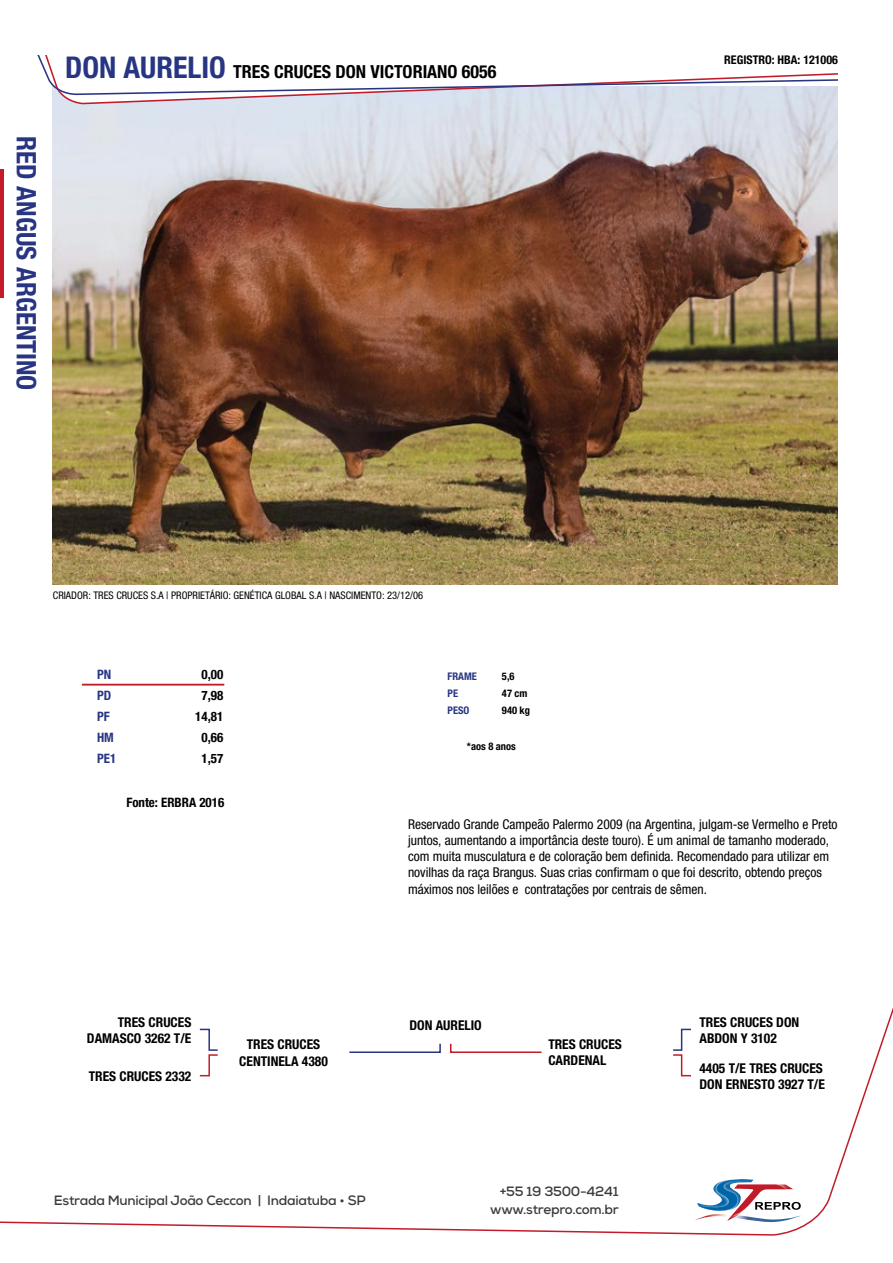
<style>
.page{position:relative;width:893px;height:1263px;background:#fff}
.page>*{position:absolute;margin:0;border:0;box-sizing:border-box;transform-origin:0 0}
.t1{font:700 condensed 27px "Helvetica Neue";color:#283583}
.t2{font:700 condensed 18px "Helvetica Neue";color:#000}
.t3{font:condensed 13.5px/16.2px "Helvetica Neue";color:#000}
.t4{font:700 condensed 13.5px/16.2px "Helvetica Neue";color:#000}
.t5{font:700 13.5px/18px "Nexa";letter-spacing:-.02em;color:#3c3c3b;text-align:right}
.t6{font:700 condensed 13.05px "Helvetica Neue";color:#000}
.t7{font:700 condensed 13.05px "Helvetica Neue";color:#283583}
.t8{font:700 condensed 12px "Helvetica Neue";color:#000}
.t9{font:condensed 10.5px "Helvetica Neue";color:#000}
.t10{font:700 condensed 10.5px "Helvetica Neue";color:#000}
.t11{font:700 condensed 10.5px "Helvetica Neue";color:#283583}
.s1{font-size:30px;color:#283583}
</style>
<div class="page">
<svg style="left:0;top:1007px;width:893px;height:229px"></svg>
<hr style="left:0;top:169px;width:4px;height:129px;background:#c31b28">
<img style="left:694px;top:1175px;width:64px;height:1px">
<svg style="left:694px;top:1176px;width:108px;height:46px"></svg>
<img style="left:53px;top:105px;width:785px;height:479px">
<svg style="left:37px;top:56px;width:801px;height:49px"></svg>
<hr style="left:82px;top:684px;width:142px;height:1px;background:#c31b28">
<svg style="left:198px;top:1028px;width:21px;height:49px"></svg>
<svg style="left:348px;top:1042px;width:94px;height:12px"></svg>
<svg style="left:449px;top:1042px;width:94px;height:12px"></svg>
<svg style="left:672px;top:1028px;width:20px;height:49px"></svg>
<h1 class="t1" style="left:43px;top:136px;width:256px;rotate:90deg">RED ANGUS ARGENTINO</h1>
<h2 class="t2" style="left:65px;top:61px;width:433px"><span class="s1">DON AURELIO</span> TRES CRUCES DON VICTORIANO 6056</h2>
<p class="t8" style="left:724px;top:52px;width:115px">REGISTRO: HBA: 121006</p>
<p class="t9" style="left:53px;top:589px;width:372px">CRIADOR: TRES CRUCES S.A | PROPRIETÁRIO: GENÉTICA GLOBAL S.A | NASCIMENTO: 23/12/06</p>
<p class="t7" style="left:97px;top:666px;width:16px">PN</p>
<p class="t6" style="left:201px;top:666px;width:23px">0,00</p>
<p class="t7" style="left:97px;top:687px;width:16px">PD</p>
<p class="t6" style="left:201px;top:687px;width:23px">7,98</p>
<p class="t7" style="left:97px;top:709px;width:14px">PF</p>
<p class="t6" style="left:195px;top:709px;width:30px">14,81</p>
<p class="t7" style="left:97px;top:730px;width:18px">HM</p>
<p class="t6" style="left:201px;top:730px;width:23px">0,66</p>
<p class="t7" style="left:97px;top:751px;width:21px">PE1</p>
<p class="t6" style="left:201px;top:751px;width:23px">1,57</p>
<p class="t6" style="left:126px;top:795px;width:99px">Fonte: ERBRA 2016</p>
<p class="t11" style="left:448px;top:670px;width:31px">FRAME</p>
<p class="t10" style="left:502px;top:670px;width:14px">5,6</p>
<p class="t11" style="left:448px;top:687px;width:12px">PE</p>
<p class="t10" style="left:502px;top:687px;width:27px">47 cm</p>
<p class="t11" style="left:448px;top:704px;width:23px">PESO</p>
<p class="t10" style="left:502px;top:704px;width:30px">940 kg</p>
<p class="t10" style="left:467px;top:740px;width:50px">*aos 8 anos</p>
<p class="t4" style="left:87px;top:1014px;width:106px;text-align:right">TRES CRUCES<br>DAMASCO 3262 T/E</p>
<p class="t4" style="left:89px;top:1068px;width:104px">TRES CRUCES 2332</p>
<p class="t3" style="left:408px;top:816px;width:431px">Reservado Grande Campeão Palermo 2009 (na Argentina, julgam-se Vermelho e Preto juntos, aumentando a importância deste touro). É um animal de tamanho moderado, com muita musculatura e de coloração bem definida. Recomendado para utilizar em novilhas da raça Brangus. Suas crias confirmam o que foi descrito, obtendo preços máximos nos leilões e contratações por centrais de sêmen.</p>
<p class="t4" style="left:409px;top:1017px;width:74px">DON AURELIO</p>
<p class="t4" style="left:239px;top:1036px;width:90px;text-align:center">TRES CRUCES<br>CENTINELA 4380</p>
<p class="t4" style="left:548px;top:1036px;width:75px">TRES CRUCES<br>CARDENAL</p>
<p class="t4" style="left:699px;top:1014px;width:101px">TRES CRUCES DON<br>ABDON Y 3102</p>
<p class="t4" style="left:699px;top:1060px;width:127px">4405 T/E TRES CRUCES<br>DON ERNESTO 3927 T/E</p>
<p class="t5" style="left:54px;top:1192px;width:313px">Estrada Municipal João Ceccon | Indaiatuba • SP</p>
<p class="t5" style="left:490px;top:1183px;width:130px">+55 19 3500-4241 www.strepro.com.br</p>
</div>
